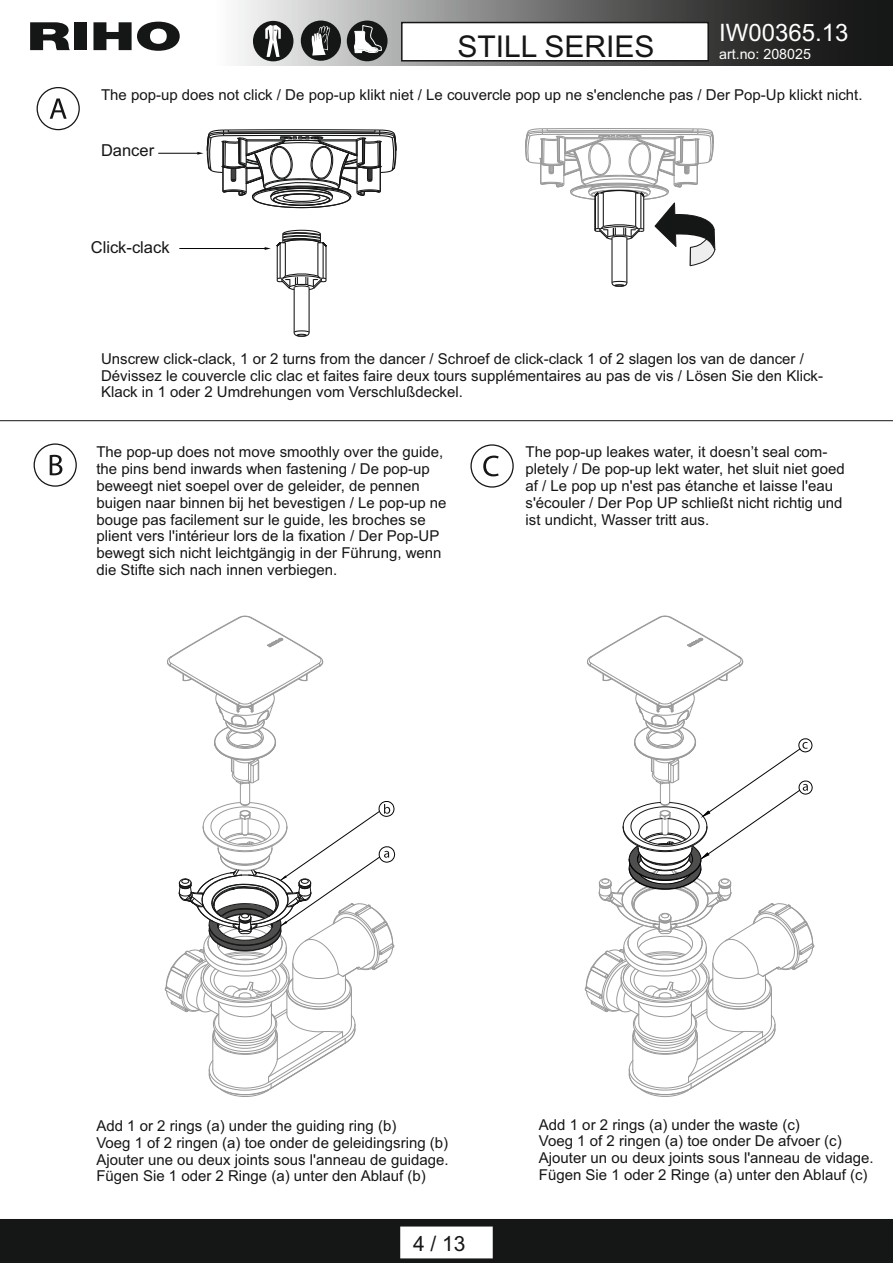
<style>
.page{position:relative;width:893px;height:1263px;background:#fff}
.page>*{position:absolute;margin:0;border:0;box-sizing:border-box;transform-origin:0 0}
.t1{font:30px "Arial";color:#151616}
.t2{font:24px "Arial";color:#fff}
.t3{font:21px "Arial";color:#151616}
.t4{font:16.5px "Arial";color:#151616}
.t5{font:15px/16.8px "Arial";color:#151616}
.t6{font:14.25px "Arial";color:#fff}
</style>
<div class="page">
<svg style="left:726px;top:0;width:167px;height:65px;background:#212121"></svg>
<svg style="left:30px;top:22px;width:40px;height:28px"></svg>
<div style="left:74px;top:22px;width:13px;height:28px;background:#151616"></div>
<svg style="left:93px;top:22px;width:87px;height:29px"></svg>
<svg style="left:0;top:1219px;width:893px;height:44px;background:#262727"></svg>
<svg style="left:50px;top:98px;width:17px;height:21px"></svg>
<div style="left:37px;top:87px;width:43px;height:43px;border:1px solid #151616;border-radius:50%"></div>
<svg style="left:50px;top:455px;width:12px;height:20px"></svg>
<div style="left:34px;top:443px;width:43px;height:44px;border:1px solid #151616;border-radius:50%"></div>
<svg style="left:483px;top:456px;width:16px;height:20px"></svg>
<div style="left:470px;top:444px;width:44px;height:44px;border:1px solid #151616;border-radius:50%"></div>
<hr style="left:0;top:420px;width:893px;height:1px;background:#151616">
<svg style="left:584px;top:615px;width:230px;height:482px"></svg>
<svg style="left:164px;top:615px;width:231px;height:482px"></svg>
<hr style="left:180px;top:248px;width:86px;height:1px;background:#020408">
<hr style="left:159px;top:153px;width:38px;height:1px;background:#020408">
<svg style="left:197px;top:0;width:529px;height:337px"></svg>
<h1 class="t1" style="left:457px;top:35px;width:199px">STILL SERIES</h1>
<h2 class="t2" style="left:719px;top:24px;width:131px">IW00365.13</h2>
<p class="t6" style="left:719px;top:49px;width:93px">art.no: 208025</p>
<p class="t5" style="left:101px;top:88px;width:763px">The pop-up does not click / De pop-up klikt niet / Le couvercle pop up ne s'enclenche pas / Der Pop-Up klickt nicht.</p>
<p class="t4" style="left:101px;top:144px;width:55px">Dancer</p>
<p class="t4" style="left:91px;top:241px;width:80px">Click-clack</p>
<p class="t5" style="left:101px;top:352px;width:723px">Unscrew click-clack, 1 or 2 turns from the dancer / Schroef de click-clack 1 of 2 slagen los van de dancer /<br>Dévissez le couvercle clic clac et faites faire deux tours supplémentaires au pas de vis / Lösen Sie den Klick-<br>Klack in 1 oder 2 Umdrehungen vom Verschlußdeckel.</p>
<p class="t5" style="left:96px;top:445px;width:352px">The pop-up does not move smoothly over the guide, the pins bend inwards when fastening / De pop-up beweegt niet soepel over de geleider, de pennen buigen naar binnen bij het bevestigen / Le pop-up ne bouge pas facilement sur le guide, les broches se plient vers l'intérieur lors de la fixation / Der Pop-UP bewegt sich nicht leichtgängig in der Führung, wenn die Stifte sich nach innen verbiegen.</p>
<p class="t5" style="left:526px;top:445px;width:321px">The pop-up leakes water, it doesn’t seal com&shy;pletely / De pop-up lekt water, het sluit niet goed af / Le pop up n'est pas étanche et laisse l'eau s'écouler / Der Pop UP schließt nicht richtig und ist undicht, Wasser tritt aus.</p>
<p class="t5" style="left:96px;top:1119px;width:354px">Add 1 or 2 rings (a) under the guiding ring (b)<br>Voeg 1 of 2 ringen (a) toe onder de geleidingsring (b)<br>Ajouter une ou deux joints sous l'anneau de guidage.<br>Fügen Sie 1 oder 2 Ringe (a) unter den Ablauf (b)</p>
<p class="t5" style="left:539px;top:1117px;width:336px">Add 1 or 2 rings (a) under the waste (c)<br>Voeg 1 of 2 ringen (a) toe onder De afvoer (c)<br>Ajouter un ou deux joints sous l'anneau de vidage.<br>Fügen Sie 1 oder 2 Ringe (a) unter den Ablauf (c)</p>
<h3 class="t3" style="left:413px;top:1235px;width:54px">4 / 13</h3>
</div>
